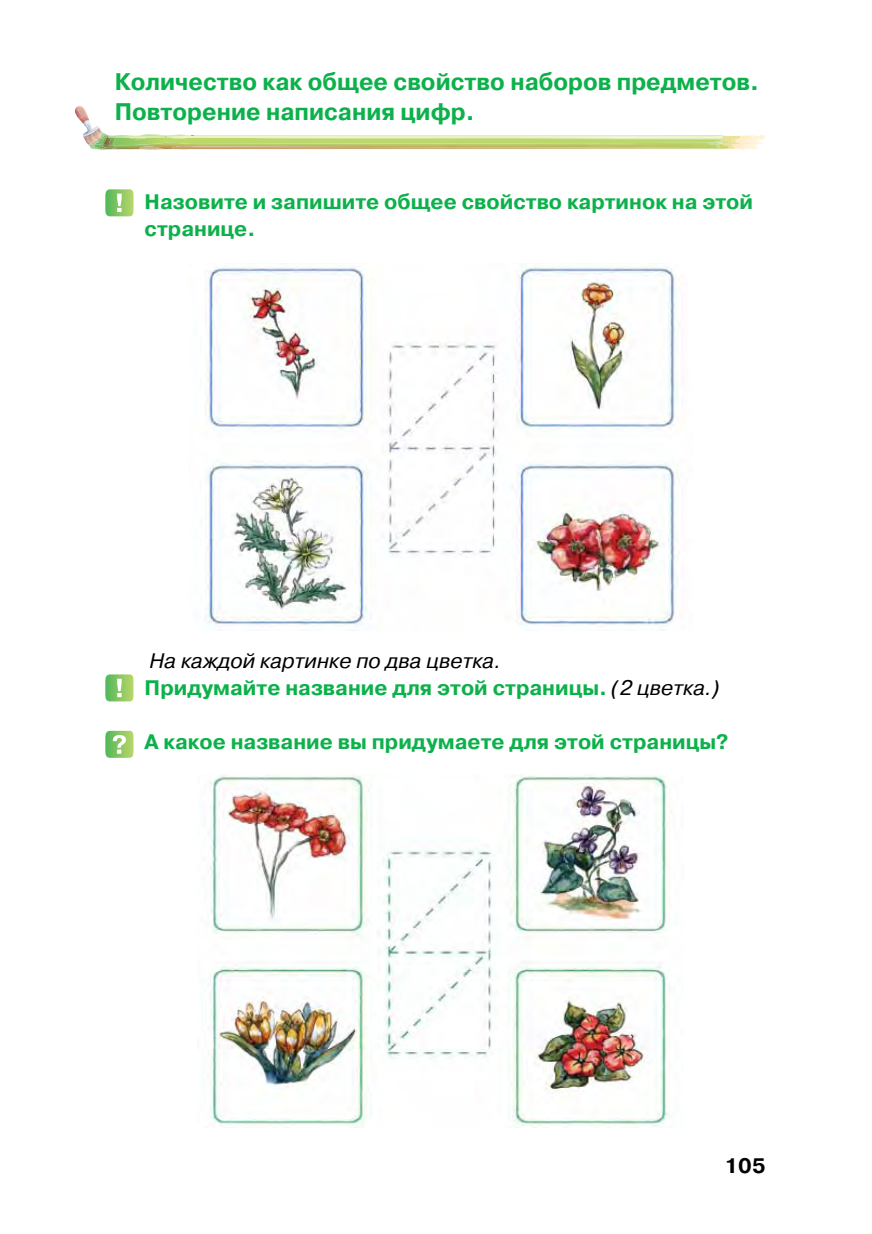
<style>
.page{position:relative;width:872px;height:1234px;background:#fff}
.page>*{position:absolute;margin:0;border:0;box-sizing:border-box;transform-origin:0 0}
.t1{font:700 24px/30px "Pragmatica C";color:#0db14b}
.t2{font:700 21px/27px "Pragmatica C";color:#0db14b}
.t3{font:italic 21px/27px "Pragmatica C";color:#000}
.t4{font:700 21px "Pragmatica C";color:#000}
.s1{font-weight:700;font-style:normal;color:#0db14b}
</style>
<div class="page">
<svg style="left:75px;top:106px;width:688px;height:44px"></svg>
<img style="left:222px;top:136px;width:502px;height:3px">
<img style="left:203px;top:136px;width:519px;height:2px">
<img style="left:205px;top:264px;width:475px;height:366px">
<img style="left:201px;top:774px;width:471px;height:353px">
<svg style="left:105px;top:730px;width:28px;height:27px"></svg>
<svg style="left:105px;top:674px;width:28px;height:27px"></svg>
<svg style="left:105px;top:189px;width:28px;height:27px"></svg>
<p class="t1" style="left:115px;top:67px;width:646px">Количество как общее свойство наборов предметов.<br>Повторение написания цифр.</p>
<p class="t2" style="left:145px;top:188px;width:610px">Назовите и запишите общее свойство картинок на этой странице.</p>
<p class="t3" style="left:145px;top:647px;width:577px">На каждой картинке по два цветка.<br><span class="s1">Придумайте название для этой страницы.</span> (2 цветка.)</p>
<p class="t2" style="left:145px;top:728px;width:585px">А какое название вы придумаете для этой страницы?</p>
<p class="t4" style="left:724px;top:1153px;width:43px">105</p>
</div>
